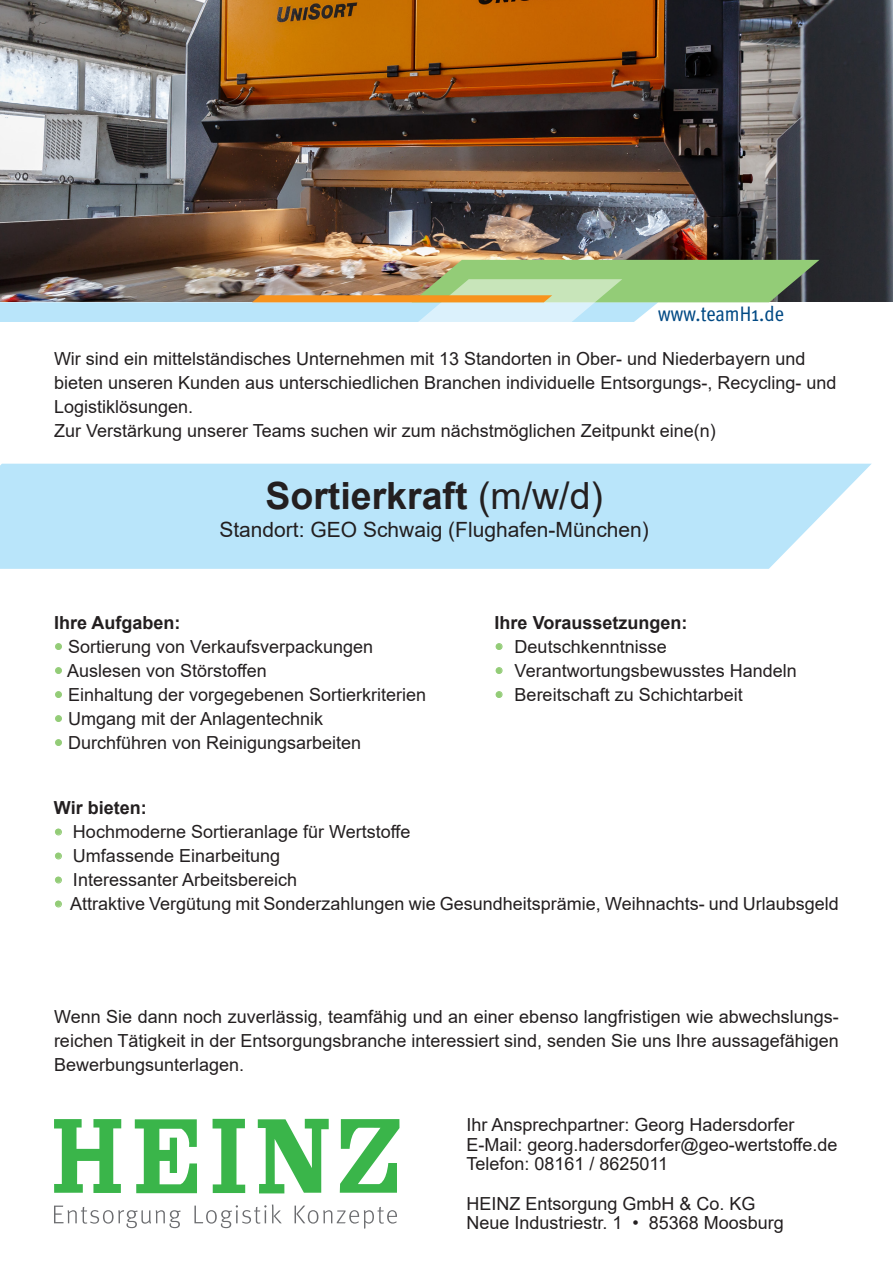
<style>
.page{position:relative;width:893px;height:1263px;background:#fff}
.page>*{position:absolute;margin:0;border:0;box-sizing:border-box;transform-origin:0 0}
.t1{font:700 37.5px "Arial";color:#231f20}
.t2{font:21px "Arial";color:#231f20}
.t3{font:condensed 21px "Meta Pro";color:#014984}
.t4{font:18px/24px "Arial";color:#231f20}
.t5{font:700 18px "Arial";color:#231f20}
.s1{font-weight:400}
.s2{font-weight:900;color:#93cc77}
</style>
<div class="page">
<img style="left:0;top:0;width:893px;height:302px">
<svg style="left:54px;top:1119px;width:67px;height:74px"></svg>
<svg style="left:135px;top:1119px;width:62px;height:74px"></svg>
<svg style="left:213px;top:1119px;width:32px;height:74px"></svg>
<svg style="left:258px;top:1119px;width:71px;height:74px"></svg>
<svg style="left:340px;top:1119px;width:59px;height:74px"></svg>
<svg style="left:54px;top:1205px;width:127px;height:23px"></svg>
<svg style="left:194px;top:1204px;width:88px;height:24px"></svg>
<svg style="left:295px;top:1205px;width:102px;height:24px"></svg>
<img style="left:0;top:260px;width:819px;height:62px">
<div style="left:0;top:464px;width:871px;height:105px;background:#b9e5fa"></div>
<p class="t3" style="left:658px;top:298px;width:127px">www.teamH1.de</p>
<p class="t4" style="left:54px;top:347px;width:784px">Wir sind ein mittelständisches Unternehmen mit 13 Standorten in Ober- und Niederbayern und bieten unseren Kunden aus unterschiedlichen Branchen individuelle Entsorgungs-, Recycling- und<br>Logistiklösungen.</p>
<p class="t4" style="left:54px;top:419px;width:663px">Zur Verstärkung unserer Teams suchen wir zum nächstmöglichen Zeitpunkt eine(n)</p>
<p class="t1" style="left:265px;top:469px;width:339px">Sortierkraft <span class="s1">(m/w/d)</span></p>
<p class="t2" style="left:219px;top:515px;width:431px">Standort: GEO Schwaig (Flughafen-München)</p>
<p class="t5" style="left:54px;top:610px;width:128px">Ihre Aufgaben:</p>
<p class="t4" style="left:54px;top:634px;width:321px"><span class="s2">•</span> Sortierung von Verkaufsverpackungen</p>
<p class="t4" style="left:54px;top:658px;width:214px"><span class="s2">•</span> Auslesen von Störstoffen</p>
<p class="t4" style="left:54px;top:682px;width:374px"><span class="s2">•</span> Einhaltung der vorgegebenen Sortierkriterien</p>
<p class="t4" style="left:54px;top:706px;width:271px"><span class="s2">•</span> Umgang mit der Anlagentechnik</p>
<p class="t4" style="left:54px;top:730px;width:309px"><span class="s2">•</span> Durchführen von Reinigungsarbeiten</p>
<p class="t5" style="left:495px;top:610px;width:194px">Ihre Voraussetzungen:</p>
<p class="t4" style="left:495px;top:634px;width:174px"><span class="s2">•</span> Deutschkenntnisse</p>
<p class="t4" style="left:495px;top:658px;width:304px"><span class="s2">•</span> Verantwortungsbewusstes Handeln</p>
<p class="t4" style="left:495px;top:682px;width:250px"><span class="s2">•</span> Bereitschaft zu Schichtarbeit</p>
<p class="t5" style="left:54px;top:795px;width:94px">Wir bieten:</p>
<p class="t4" style="left:54px;top:820px;width:358px"><span class="s2">•</span> Hochmoderne Sortieranlage für Wertstoffe</p>
<p class="t4" style="left:54px;top:844px;width:228px"><span class="s2">•</span> Umfassende Einarbeitung</p>
<p class="t4" style="left:54px;top:868px;width:245px"><span class="s2">•</span> Interessanter Arbeitsbereich</p>
<p class="t4" style="left:54px;top:892px;width:786px"><span class="s2">•</span> Attraktive Vergütung mit Sonderzahlungen wie Gesundheitsprämie, Weihnachts- und Urlaubsgeld</p>
<p class="t4" style="left:54px;top:1005px;width:786px;text-align:justify">Wenn Sie dann noch zuverlässig, teamfähig und an einer ebenso langfristigen wie abwechslungs&shy;reichen Tätigkeit in der Entsorgungsbranche interessiert sind, senden Sie uns Ihre aussagefähigen Bewerbungsunterlagen.</p>
<p class="t4" style="left:466px;top:1113px;width:330px">Ihr Ansprechpartner: Georg Hadersdorfer</p>
<p class="t4" style="left:466px;top:1132px;width:373px">E-Mail: georg.hadersdorfer@geo-wertstoffe.de</p>
<p class="t4" style="left:466px;top:1152px;width:203px">Telefon: 08161 / 8625011</p>
<p class="t4" style="left:466px;top:1193px;width:319px;line-height:19.5px">HEINZ Entsorgung GmbH &amp; Co. KG<br>Neue Industriestr. 1 • 85368 Moosburg</p>
</div>
